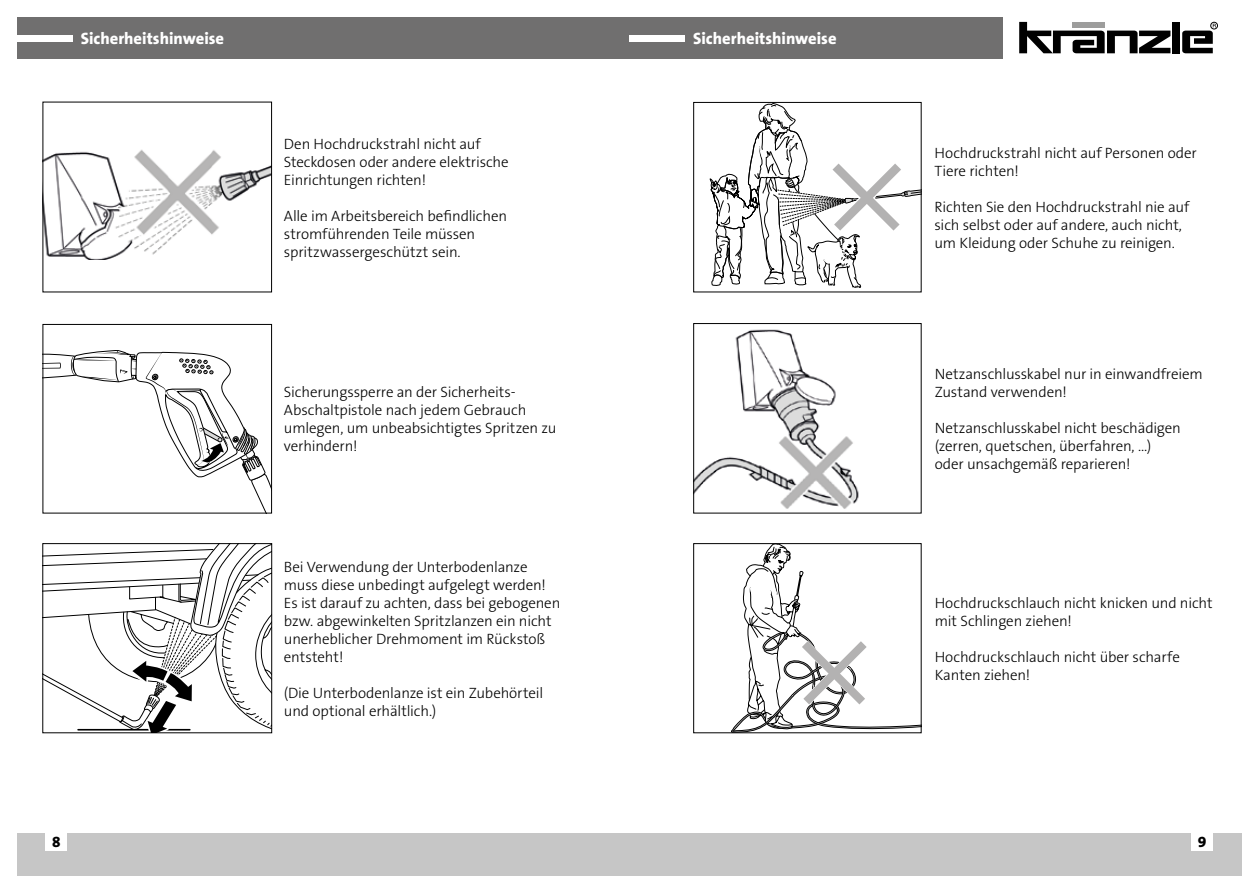
<style>
.page{position:relative;width:1259px;height:893px;background:#fff}
.page>*{position:absolute;margin:0;border:0;box-sizing:border-box;transform-origin:0 0}
.t1{font:16.5px "The Sans LP8 Ex Bld";color:#fff}
.t2{font:15px/18px "The Sans LP3 Lig";letter-spacing:-.01em;color:#000}
.t3{font:15px "The Sans LP8 Ex Bld";color:#000}
</style>
<div class="page">
<div style="left:629px;top:833px;width:613px;height:43px;background:#c6c6c6"></div>
<div style="left:17px;top:833px;width:612px;height:43px;background:#c6c6c6"></div>
<div style="left:1191px;top:833px;width:22px;height:18px;background:#fff"></div>
<div style="left:46px;top:833px;width:21px;height:18px;background:#fff"></div>
<div style="left:17px;top:17px;width:985px;height:41px;background:#706f6f"></div>
<div style="left:17px;top:35px;width:55px;height:6px;background:#fff"></div>
<div style="left:629px;top:35px;width:56px;height:6px;background:#fff"></div>
<svg style="left:1019px;top:22px;width:151px;height:31px"></svg>
<div style="left:1172px;top:22px;width:7px;height:31px;background:#000"></div>
<div style="left:1210px;top:22px;width:7px;height:7px;border:1px solid #000;border-radius:50%"></div>
<svg style="left:1182px;top:24px;width:34px;height:29px"></svg>
<svg style="left:44px;top:545px;width:226px;height:186px"></svg>
<div style="left:42px;top:543px;width:230px;height:190px;border:1px solid #000"></div>
<svg style="left:45px;top:350px;width:225px;height:161px"></svg>
<div style="left:43px;top:324px;width:229px;height:189px;border:1px solid #000"></div>
<svg style="left:710px;top:104px;width:209px;height:184px"></svg>
<div style="left:693px;top:102px;width:228px;height:190px;border:1px solid #000"></div>
<img style="left:695px;top:329px;width:164px;height:180px">
<div style="left:693px;top:323px;width:228px;height:190px;border:1px solid #000"></div>
<svg style="left:731px;top:545px;width:188px;height:186px"></svg>
<div style="left:693px;top:543px;width:228px;height:190px;border:1px solid #000"></div>
<img style="left:45px;top:149px;width:225px;height:111px">
<p class="t1" style="left:81px;top:28px;width:145px">Sicherheitshinweise</p>
<p class="t1" style="left:693px;top:28px;width:145px">Sicherheitshinweise</p>
<p class="t2" style="left:284px;top:135px;width:226px">Den Hochdruckstrahl nicht auf<br>Steckdosen oder andere elektrische<br>Einrichtungen richten!</p>
<p class="t2" style="left:284px;top:207px;width:225px">Alle im Arbeitsbereich befindlichen stromführenden Teile müssen spritzwassergeschützt sein.</p>
<p class="t2" style="left:284px;top:383px;width:274px">Sicherungssperre an der Sicherheits-Abschaltpistole nach jedem Gebrauch umlegen, um unbeabsichtigtes Spritzen zu verhindern!</p>
<p class="t2" style="left:284px;top:558px;width:278px">Bei Verwendung der Unterbodenlanze muss diese unbedingt aufgelegt werden!<br>Es ist darauf zu achten, dass bei gebogenen bzw. abgewinkelten Spritzlanzen ein nicht unerheblicher Drehmoment im Rückstoß entsteht!</p>
<p class="t2" style="left:284px;top:684px;width:261px">(Die Unterbodenlanze ist ein Zubehörteil und optional erhältlich.)</p>
<p class="t2" style="left:934px;top:144px;width:264px">Hochdruckstrahl nicht auf Personen oder<br>Tiere richten!</p>
<p class="t2" style="left:934px;top:198px;width:256px">Richten Sie den Hochdruckstrahl nie auf sich selbst oder auf andere, auch nicht, um Kleidung oder Schuhe zu reinigen.</p>
<p class="t2" style="left:934px;top:365px;width:270px">Netzanschlusskabel nur in einwandfreiem<br>Zustand verwenden!</p>
<p class="t2" style="left:934px;top:419px;width:248px">Netzanschlusskabel nicht beschädigen (zerren, quetschen, überfahren, ...) oder unsachgemäß reparieren!</p>
<p class="t2" style="left:934px;top:594px;width:279px">Hochdruckschlauch nicht knicken und nicht mit Schlingen ziehen!</p>
<p class="t2" style="left:934px;top:648px;width:247px">Hochdruckschlauch nicht über scharfe<br>Kanten ziehen!</p>
<p class="t3" style="left:52px;top:832px;width:10px">8</p>
<p class="t3" style="left:1198px;top:832px;width:10px">9</p>
</div>
